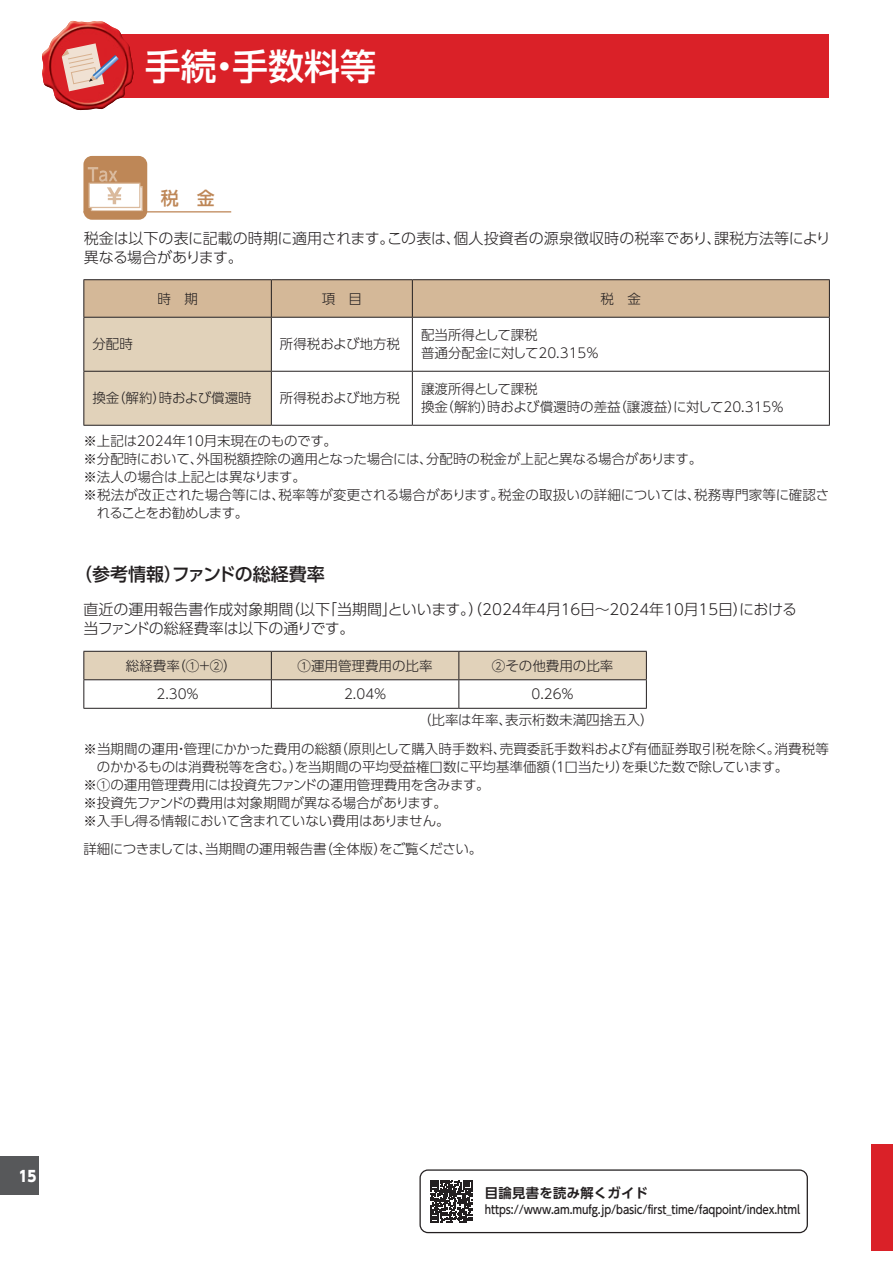
<style>
.page{position:relative;width:893px;height:1263px;background:#fff}
.page>*{position:absolute;margin:0;border:0;box-sizing:border-box;transform-origin:0 0}
.t1{font:500 36px "UD Shin Go Pro";color:#fff}
.t2{font:500 18px "UD Shin Go Pro";color:#231f20}
.t3{font:500 18px "UD Shin Go Pro";color:#be8757}
.t4{font:300 15px/18.8px "UD Shin Go Pro";color:#231f20}
.t5{font:800 15px "UD Shin Go Pro";color:#fff;scale:.9 1}
.t6{font:300 13.5px/18px "UD Shin Go Pro";color:#231f20}
.t7{font:300 13.5px "UD Shin Go Pro";letter-spacing:-.02em;color:#231f20}
.t8{font:300 13.5px "UD Shin Go Pro";letter-spacing:-.085em;color:#231f20}
.t9{font:700 13.35px "UD Shin Go Pro De";letter-spacing:.025em;color:#231f20}
.t10{font:500 11.7px "UD Shin Go Pro";letter-spacing:-.01em;color:#231f20;scale:.88 1}
</style>
<div class="page">
<div style="left:0;top:1157px;width:38px;height:38px;background:#57585a"></div>
<div style="left:83px;top:156px;width:64px;height:64px;background:#be8757;border-radius:9px"></div>
<div style="left:91px;top:187px;width:51px;height:24px;background:linear-gradient(to right,#fff,#fff)"></div>
<div style="left:91px;top:186px;width:52px;height:26px;border:1px solid #daba9d"></div>
<div style="left:89px;top:183px;width:51px;height:24px;background:#fff"></div>
<div style="left:89px;top:183px;width:51px;height:25px;border:1px solid #daba9d"></div>
<svg style="left:88px;top:167px;width:34px;height:37px"></svg>
<hr style="left:83px;top:211px;width:148px;height:1px;background:#be8757">
<svg style="left:84px;top:280px;width:745px;height:145px"></svg>
<hr style="left:83px;top:279px;width:188px;height:1px;background:#231f20">
<hr style="left:83px;top:280px;width:1px;height:37px;background:#231f20">
<hr style="left:271px;top:279px;width:141px;height:1px;background:#231f20">
<hr style="left:271px;top:280px;width:1px;height:37px;background:#231f20">
<hr style="left:412px;top:279px;width:418px;height:1px;background:#231f20">
<hr style="left:412px;top:280px;width:1px;height:37px;background:#231f20">
<hr style="left:829px;top:280px;width:1px;height:37px;background:#231f20">
<hr style="left:83px;top:317px;width:188px;height:1px;background:#231f20">
<hr style="left:83px;top:318px;width:1px;height:53px;background:#231f20">
<hr style="left:271px;top:317px;width:141px;height:1px;background:#231f20">
<hr style="left:271px;top:318px;width:1px;height:53px;background:#231f20">
<hr style="left:412px;top:317px;width:418px;height:1px;background:#231f20">
<hr style="left:412px;top:318px;width:1px;height:53px;background:#231f20">
<hr style="left:829px;top:318px;width:1px;height:53px;background:#231f20">
<hr style="left:83px;top:371px;width:188px;height:1px;background:#231f20">
<hr style="left:83px;top:372px;width:1px;height:53px;background:#231f20">
<hr style="left:271px;top:371px;width:141px;height:1px;background:#231f20">
<hr style="left:271px;top:372px;width:1px;height:53px;background:#231f20">
<hr style="left:412px;top:371px;width:418px;height:1px;background:#231f20">
<hr style="left:412px;top:372px;width:1px;height:53px;background:#231f20">
<hr style="left:829px;top:372px;width:1px;height:53px;background:#231f20">
<hr style="left:83px;top:425px;width:188px;height:1px;background:#231f20">
<hr style="left:271px;top:425px;width:141px;height:1px;background:#231f20">
<hr style="left:412px;top:425px;width:418px;height:1px;background:#231f20">
<svg style="left:83px;top:651px;width:564px;height:57px"></svg>
<hr style="left:83px;top:708px;width:188px;height:1px;background:#231f20">
<hr style="left:271px;top:708px;width:188px;height:1px;background:#231f20">
<hr style="left:459px;top:708px;width:188px;height:1px;background:#231f20">
<svg style="left:419px;top:1169px;width:389px;height:64px"></svg>
<div style="left:872px;top:1144px;width:21px;height:107px;background:#da2128"></div>
<hr style="left:825px;top:34px;width:4px;height:64px;background:#da2128">
<div style="left:83px;top:34px;width:740px;height:64px;background:#da2128"></div>
<img style="left:42px;top:21px;width:92px;height:90px">
<svg style="left:62px;top:43px;width:57px;height:48px"></svg>
<h1 class="t1" style="left:145px;top:37px;width:233px">手続・手数料等</h1>
<h2 class="t3" style="left:161px;top:184px;width:55px">税　金</h2>
<p class="t4" style="left:84px;top:229px;width:749px">税金は以下の表に記載の時期に適用されます。この表は、個人投資者の源泉徴収時の税率であり、課税方法等により異なる場合があります。</p>
<p class="t6" style="left:157px;top:289px;width:42px">時　期</p>
<p class="t6" style="left:322px;top:289px;width:42px">項　目</p>
<p class="t6" style="left:601px;top:289px;width:42px">税　金</p>
<p class="t6" style="left:92px;top:335px;width:42px">分配時</p>
<p class="t6" style="left:280px;top:335px;width:122px">所得税および地方税</p>
<p class="t6" style="left:421px;top:326px;width:180px">配当所得として課税<br>普通分配金に対して20.315％</p>
<p class="t6" style="left:92px;top:389px;width:161px">換金（解約）時および償還時</p>
<p class="t6" style="left:280px;top:389px;width:122px">所得税および地方税</p>
<p class="t6" style="left:421px;top:380px;width:365px">譲渡所得として課税<br>換金（解約）時および償還時の差益（譲渡益）に対して20.315％</p>
<p class="t6" style="left:83px;top:431px;width:255px">※上記は2024年10月末現在のものです。</p>
<p class="t6" style="left:83px;top:449px;width:620px">※分配時において、外国税額控除の適用となった場合には、分配時の税金が上記と異なる場合があります。</p>
<p class="t7" style="left:83px;top:466px;width:224px">※法人の場合は上記とは異なります。</p>
<p class="t6" style="left:83px;top:485px;width:747px">※税法が改正された場合等には、税率等が変更される場合があります。税金の取扱いの詳細については、税務専門家等に確認さ</p>
<p class="t8" style="left:97px;top:502px;width:153px">れることをお勧めします。</p>
<h2 class="t2" style="left:74px;top:560px;width:252px">（参考情報）ファンドの総経費率</h2>
<p class="t4" style="left:83px;top:600px;width:715px">直近の運用報告書作成対象期間（以下「当期間」といいます。）（2024年４月16日～2024年10月15日）における当ファンドの総経費率は以下の通りです。</p>
<p class="t6" style="left:126px;top:656px;width:112px">総経費率（①＋②）</p>
<p class="t6" style="left:298px;top:656px;width:137px">①運用管理費用の比率</p>
<p class="t6" style="left:492px;top:656px;width:123px">②その他費用の比率</p>
<p class="t6" style="left:157px;top:684px;width:44px">2.30％</p>
<p class="t6" style="left:344px;top:684px;width:44px">2.04％</p>
<p class="t6" style="left:418px;top:680px;width:237px;line-height:26.2px;text-indent:114px">0.26％<br>（比率は年率、表示桁数未満四捨五入）</p>
<p class="t6" style="left:83px;top:739px;width:747px">※当期間の運用・管理にかかった費用の総額（原則として購入時手数料、売買委託手数料および有価証券取引税を除く。消費税等</p>
<p class="t7" style="left:97px;top:756px;width:693px">のかかるものは消費税等を含む。）を当期間の平均受益権口数に平均基準価額（１口当たり）を乗じた数で除しています。</p>
<p class="t6" style="left:83px;top:775px;width:408px">※①の運用管理費用には投資先ファンドの運用管理費用を含みます。</p>
<p class="t6" style="left:83px;top:793px;width:365px">※投資先ファンドの費用は対象期間が異なる場合があります。</p>
<p class="t7" style="left:83px;top:810px;width:368px">※入手し得る情報において含まれていない費用はありません。</p>
<p class="t6" style="left:83px;top:840px;width:400px">詳細につきましては、当期間の運用報告書（全体版）をご覧ください。</p>
<p class="t5" style="left:19px;top:1163px;width:21px">15</p>
<p class="t9" style="left:485px;top:1182px;width:165px">目論見書を読み解くガイド</p>
<p class="t10" style="left:485px;top:1200px;width:360px">https://www.am.mufg.jp/basic/first_time/faqpoint/index.html</p>
</div>
